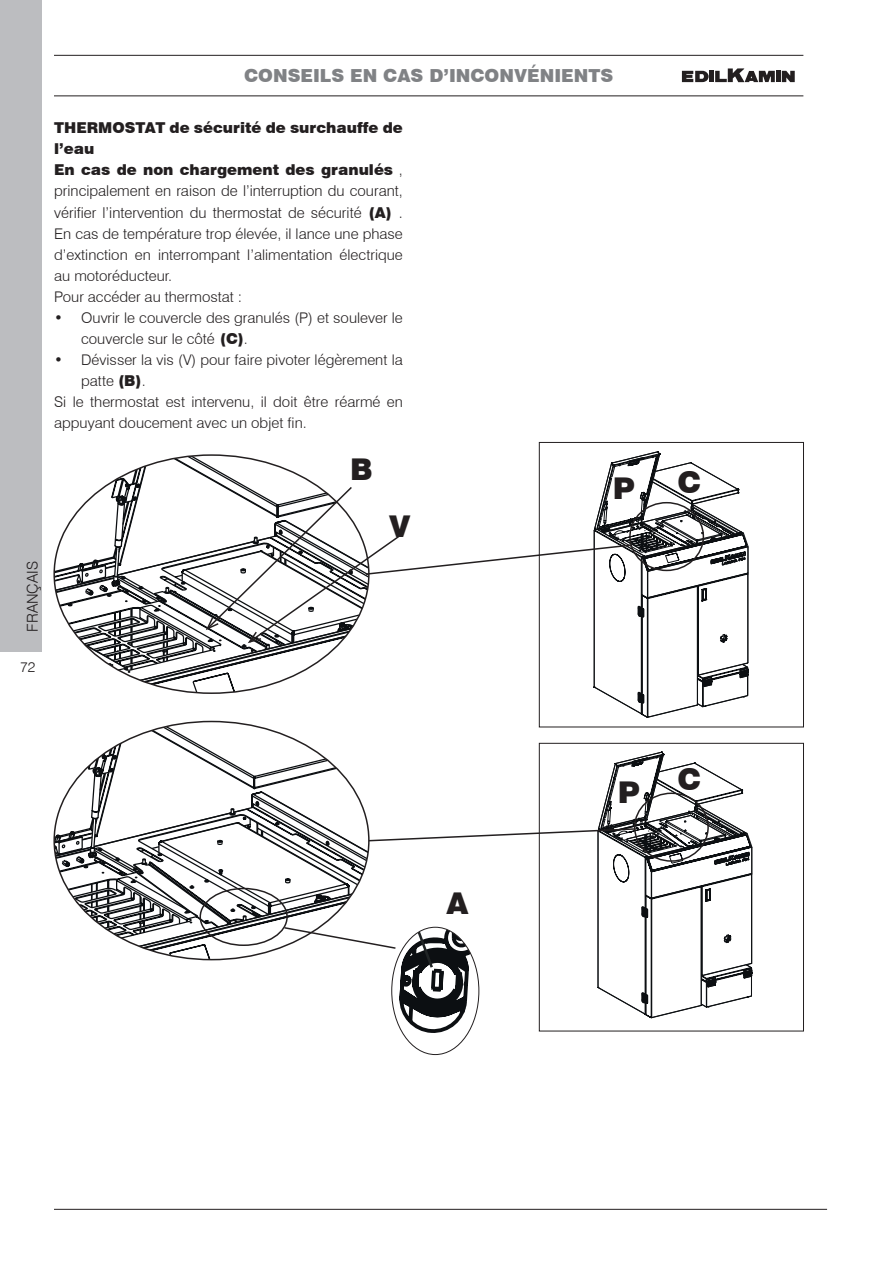
<style>
.page{position:relative;width:893px;height:1263px;background:#fff}
.page>*{position:absolute;margin:0;border:0;box-sizing:border-box;transform-origin:0 0}
.t1{font:900 30px "Swiss 721 BT";color:#231f20}
.t2{font:900 18px "Swiss 721 BT";color:#808285}
.t3{font:300 15px/21.3px "Swiss 721 BT";color:#231f20}
.t4{font:300 14.7px/21px "Swiss 721 BT";color:#231f20}
.t5{font:300 14.25px "Swiss 721 BT";color:#231f20}
.s1{font-weight:900}
.s2{font-weight:900;font-size:15px}
</style>
<div class="page">
<div style="left:0;top:0;width:42px;height:652px;background:#bcbdc0"></div>
<hr style="left:54px;top:55px;width:749px;height:1px;background:#231f20">
<hr style="left:54px;top:96px;width:749px;height:1px;background:#231f20">
<div style="left:776px;top:71px;width:5px;height:11px;background:#231f20"></div>
<div style="left:709px;top:71px;width:5px;height:11px;background:#231f20"></div>
<svg style="left:682px;top:71px;width:27px;height:11px"></svg>
<svg style="left:715px;top:68px;width:60px;height:14px"></svg>
<svg style="left:782px;top:71px;width:13px;height:11px"></svg>
<div style="left:539px;top:442px;width:265px;height:285px;border:1px solid #231f20"></div>
<hr style="left:54px;top:1209px;width:773px;height:1px;background:#231f20">
<svg style="left:105px;top:721px;width:213px;height:31px"></svg>
<svg style="left:54px;top:752px;width:699px;height:302px"></svg>
<svg style="left:54px;top:452px;width:695px;height:266px"></svg>
<div style="left:446px;top:891px;width:33px;height:35px;background:#fff"></div>
<p class="t3" style="left:22px;top:632px;width:72px;rotate:-90deg">FRANÇAIS</p>
<p class="t5" style="left:20px;top:658px;width:17px">72</p>
<p class="t2" style="left:244px;top:64px;width:371px">CONSEILS EN CAS D’INCONVÉNIENTS</p>
<p class="t3" style="left:54px;top:116px;width:350px"><span class="s1">THERMOSTAT de sécurité de surchauffe de l’eau<br>En cas de non chargement des granulés</span> , principalement en raison de l’interruption du courant, vérifier l’intervention du thermostat de sécurité <span class="s1">(A)</span> .</p>
<p class="t4" style="left:54px;top:223px;width:350px">En cas de température trop élevée, il lance une phase d’extinction en interrompant l’alimentation électrique au motoréducteur.<br>Pour accéder au thermostat :</p>
<p class="t4" style="left:81px;top:307px;width:323px;text-indent:-27px">• Ouvrir le couvercle des granulés (P) et soulever le couvercle sur le côté <span class="s2">(C)</span>.</p>
<p class="t4" style="left:54px;top:349px;width:350px">• Dévisser la vis (V) pour faire pivoter légèrement la</p>
<p class="t4" style="left:81px;top:370px;width:66px">patte <span class="s2">(B)</span>.</p>
<p class="t4" style="left:54px;top:391px;width:350px">Si le thermostat est intervenu, il doit être réarmé en</p>
<p class="t4" style="left:54px;top:412px;width:254px">appuyant doucement avec un objet fin.</p>
<h1 class="t1" style="left:350px;top:451px;width:21px">B</h1>
<h1 class="t1" style="left:389px;top:508px;width:23px">V</h1>
<h1 class="t1" style="left:613px;top:470px;width:24px">P</h1>
<h1 class="t1" style="left:677px;top:464px;width:23px">C</h1>
<h1 class="t1" style="left:446px;top:885px;width:24px">A</h1>
<h1 class="t1" style="left:618px;top:774px;width:24px">P</h1>
<h1 class="t1" style="left:677px;top:761px;width:23px">C</h1>
</div>
